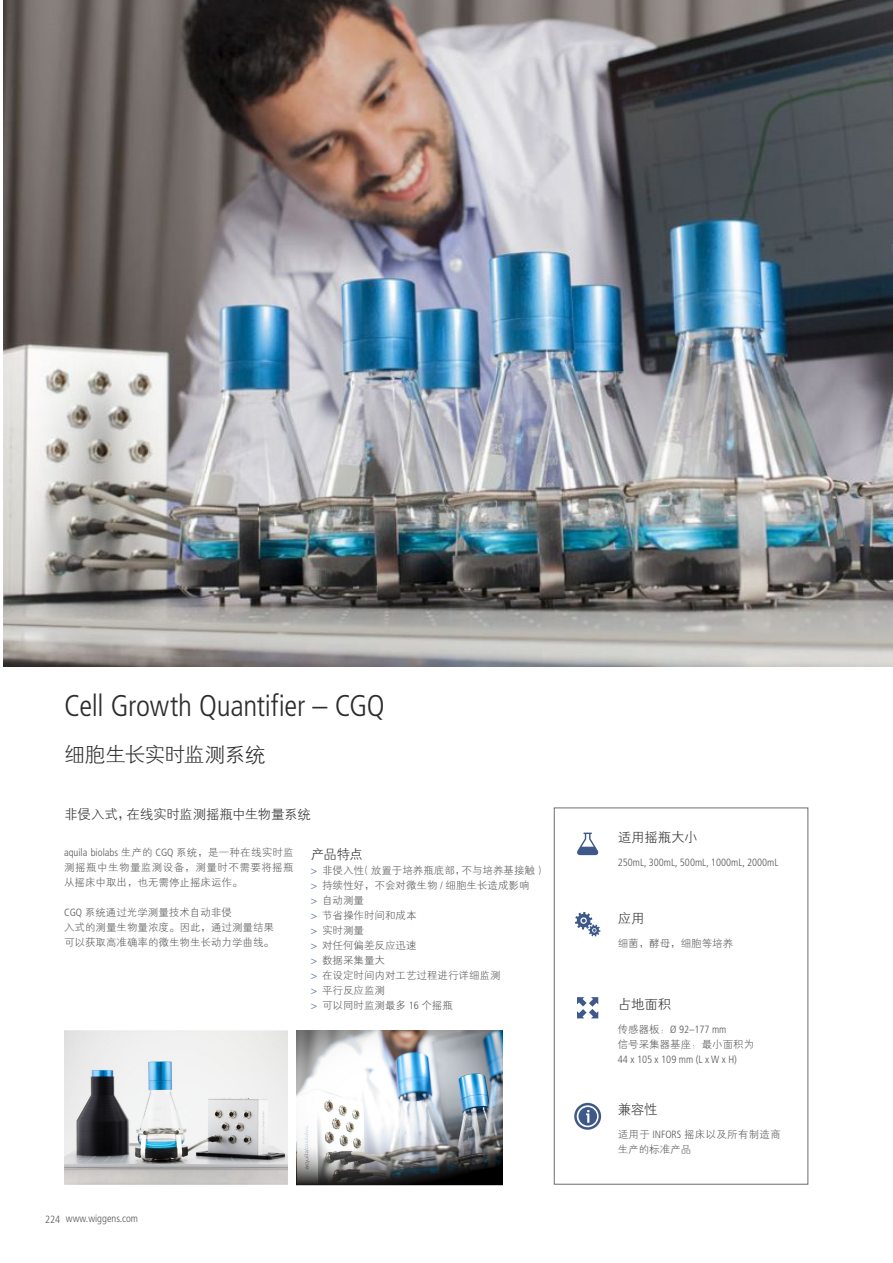
<style>
.page{position:relative;width:893px;height:1263px;background:#fff}
.page>*{position:absolute;margin:0;border:0;box-sizing:border-box;transform-origin:0 0}
.W-正文-无项目符号{font:300 condensed 30px "Frutiger LT Std";letter-spacing:-.01em;color:#2e2b2c}
.二级目录{font:21px "FZXH1 JW GB1 0";letter-spacing:-.03em;color:#2e2b2c}
.W-正文-无项目符号-2{font:13.5px "FZXH1 JW GB1 0";letter-spacing:-.015em;color:#2e2b2c}
.W-正文前段距-无项目符号{font:13.5px "FZXH1 JW GB1 0";letter-spacing:-.02em;color:#2e2b2c}
.W-正文-无项目符号-3{font:10.5px/15px "FZXH1 JW GB1 0";color:#57585a;text-align:justify}
.W-正文前段距-无项目符号-2{font:300 condensed 10.5px "Frutiger LT Std";color:#57585a}
.W-正文前段距-无项目符号-3{font:10.5px/15px "FZXH1 JW GB1 0";letter-spacing:.025em;color:#57585a}
.W-正文-无项目符号-4{font:300 condensed 10.5px "Frutiger LT Std";color:#57585a}
.W-正文前段距-无项目符号-4{font:10.5px "FZXH1 JW GB1 0";color:#57585a}
.s1{font-family:"Frutiger LT Std";font-weight:300;font-stretch:condensed}
.s2{font-family:"Helvetica Neue LT Std";font-weight:300;font-stretch:condensed;color:#3e5989}
.s3{font-family:"FZXH1 JW GB1 0";font-weight:400;font-stretch:normal}
</style>
<div class="page">
<svg style="left:577px;top:832px;width:22px;height:23px"></svg>
<svg style="left:575px;top:912px;width:25px;height:24px"></svg>
<svg style="left:577px;top:997px;width:21px;height:21px"></svg>
<svg style="left:574px;top:1103px;width:27px;height:27px"></svg>
<div style="left:554px;top:807px;width:254px;height:377px;border:1px solid #6c6d70"></div>
<img style="left:64px;top:1031px;width:224px;height:154px">
<img style="left:296px;top:1031px;width:207px;height:155px">
<img style="left:3px;top:0;width:890px;height:666px">
<p class="W-正文-无项目符号" style="left:64px;top:689px;width:322px">Cell Growth Quantifier – CGQ</p>
<p class="二级目录" style="left:64px;top:744px;width:203px">细胞生长实时监测系统</p>
<p class="W-正文-无项目符号-2" style="left:64px;top:807px;width:248px">非侵入式，在线实时监测摇瓶中生物量系统</p>
<p class="W-正文-无项目符号-3" style="left:64px;top:845px;width:231px"><span class="s1">aquila biolabs</span> 生产的 <span class="s1">CGQ</span> 系统，是一种在线实时监测摇瓶中生物量监测设备，测量时不需要将摇瓶从摇床中取出，也无需停止摇床运作。</p>
<p class="W-正文-无项目符号-3" style="left:64px;top:905px;width:169px"><span class="s1">CGQ</span> 系统通过光学测量技术自动非侵</p>
<p class="W-正文-无项目符号-3" style="left:64px;top:920px;width:212px">入式的测量生物量浓度。因此，通过测量结果</p>
<p class="W-正文-无项目符号-3" style="left:64px;top:935px;width:212px">可以获取高准确率的微生物生长动力学曲线。</p>
<p class="W-正文-无项目符号-2" style="left:311px;top:847px;width:54px">产品特点</p>
<p class="W-正文-无项目符号-3" style="left:311px;top:863px;width:236px"><span class="s2">&gt;</span> 非侵入性（放置于培养瓶底部，不与培养基接触）</p>
<p class="W-正文-无项目符号-3" style="left:311px;top:878px;width:220px"><span class="s2">&gt;</span> 持续性好，不会对微生物 <span class="s1">/</span> 细胞生长造成影响</p>
<p class="W-正文-无项目符号-3" style="left:311px;top:893px;width:55px"><span class="s2">&gt;</span> 自动测量</p>
<p class="W-正文-无项目符号-3" style="left:311px;top:908px;width:107px"><span class="s2">&gt;</span> 节省操作时间和成本</p>
<p class="W-正文-无项目符号-3" style="left:311px;top:923px;width:55px"><span class="s2">&gt;</span> 实时测量</p>
<p class="W-正文-无项目符号-3" style="left:311px;top:938px;width:107px"><span class="s2">&gt;</span> 对任何偏差反应迅速</p>
<p class="W-正文-无项目符号-3" style="left:311px;top:953px;width:76px"><span class="s2">&gt;</span> 数据采集量大</p>
<p class="W-正文-无项目符号-3" style="left:311px;top:968px;width:191px"><span class="s2">&gt;</span> 在设定时间内对工艺过程进行详细监测</p>
<p class="W-正文-无项目符号-3" style="left:311px;top:983px;width:76px"><span class="s2">&gt;</span> 平行反应监测</p>
<p class="W-正文-无项目符号-3" style="left:311px;top:998px;width:144px"><span class="s2">&gt;</span> 可以同时监测最多 <span class="s1">16</span> 个摇瓶</p>
<p class="W-正文前段距-无项目符号-2" style="left:45px;top:1212px;width:94px">224 www.wiggens.com</p>
<p class="W-正文前段距-无项目符号" style="left:618px;top:830px;width:82px">适用摇瓶大小</p>
<p class="W-正文前段距-无项目符号-2" style="left:618px;top:857px;width:162px">250mL, 300mL, 500mL, 1000mL, 2000mL</p>
<p class="W-正文前段距-无项目符号" style="left:618px;top:911px;width:28px">应用</p>
<p class="W-正文前段距-无项目符号-4" style="left:618px;top:938px;width:117px">细菌，酵母，细胞等培养</p>
<p class="W-正文前段距-无项目符号" style="left:618px;top:997px;width:55px">占地面积</p>
<p class="W-正文前段距-无项目符号-2" style="left:618px;top:1023px;width:110px"><span class="s3">传感器板：</span>Ø 92–177 mm</p>
<p class="W-正文-无项目符号-3" style="left:618px;top:1037px;width:138px">信号采集器基座：最小面积为</p>
<p class="W-正文-无项目符号-4" style="left:618px;top:1053px;width:121px">44 x 105 x 109 mm (L x W x H)</p>
<p class="W-正文前段距-无项目符号" style="left:618px;top:1102px;width:41px">兼容性</p>
<p class="W-正文前段距-无项目符号-3" style="left:618px;top:1127px;width:165px">适用于 <span class="s1">INFORS</span> 摇床以及所有制造商生产的标准产品</p>
</div>
